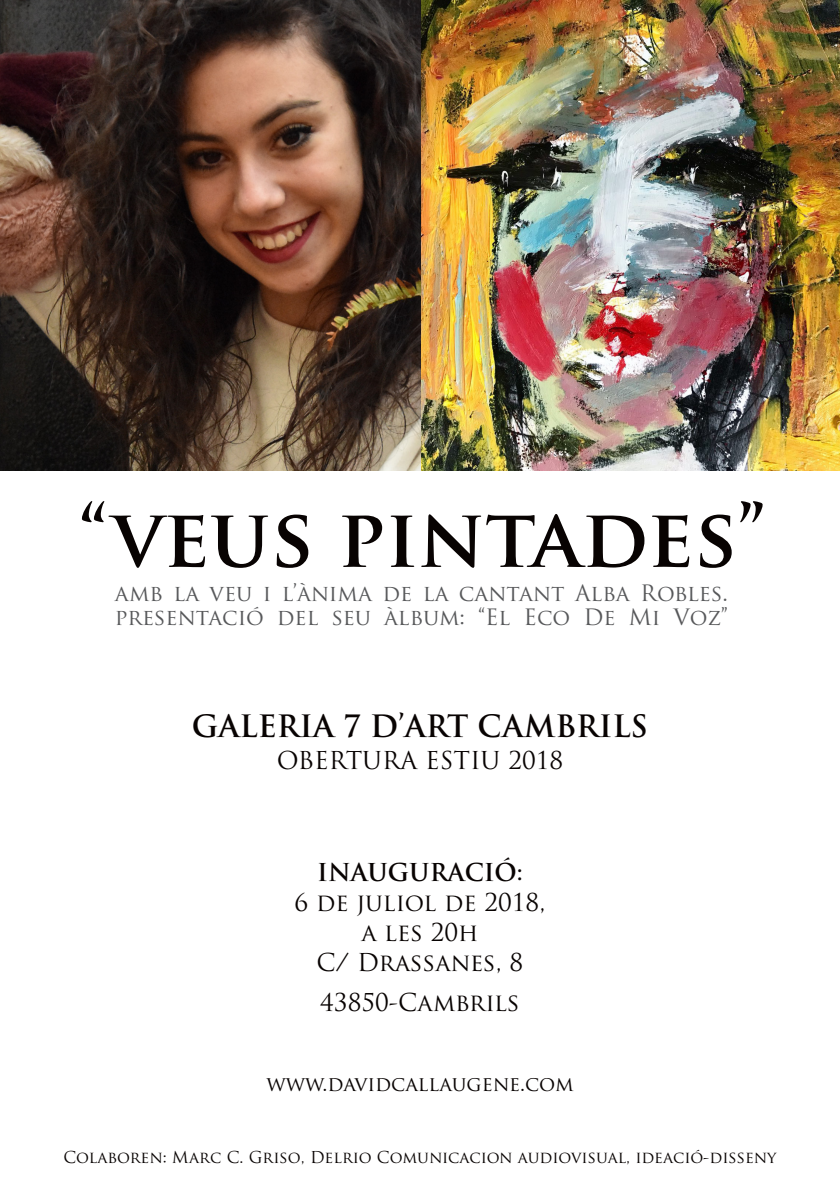
<style>
.page{position:relative;width:840px;height:1191px;background:#fff}
.page>*{position:absolute;margin:0;border:0;box-sizing:border-box;transform-origin:0 0}
.t1{font:700 80px "Trajan Pro";color:#080302}
.t2{font:700 30px "Trajan Pro";color:#080302}
.t3{font:24px "Trajan Pro";color:#080302}
.t4{font:700 24px "Trajan Pro";color:#080302}
.t5{font:22px/24px "Trajan Pro";color:#57585a}
.t6{font:20px "Trajan Pro";color:#080302}
.t7{font:16px "Trajan Pro";color:#080302}
</style>
<div class="page">
<img style="left:0;top:0;width:839px;height:471px">
<p class="t1" style="left:79px;top:488px;width:688px">“veus pintades”</p>
<p class="t5" style="left:115px;top:580px;width:614px">amb la veu i l’ànima de la cantant Alba Robles. presentació del seu àlbum: “El Eco De Mi Voz”</p>
<p class="t2" style="left:192px;top:707px;width:457px">GALERIA 7 D’ART CAMBRILS</p>
<p class="t3" style="left:276px;top:745px;width:288px">OBERTURA ESTIU 2018</p>
<p class="t4" style="left:317px;top:857px;width:207px">INAUGURACIÓ:</p>
<p class="t3" style="left:294px;top:887px;width:252px">6 de juliol de 2018,</p>
<p class="t3" style="left:361px;top:917px;width:118px">a les 20h</p>
<p class="t3" style="left:316px;top:947px;width:208px">C/ Drassanes, 8</p>
<p class="t3" style="left:320px;top:987px;width:201px">43850-Cambrils</p>
<p class="t6" style="left:266px;top:1071px;width:308px">www.davidcallaugene.com</p>
<p class="t7" style="left:63px;top:1146px;width:714px">Colaboren: Marc C. Griso, Delrio Comunicacion audiovisual, ideació-disseny</p>
</div>
